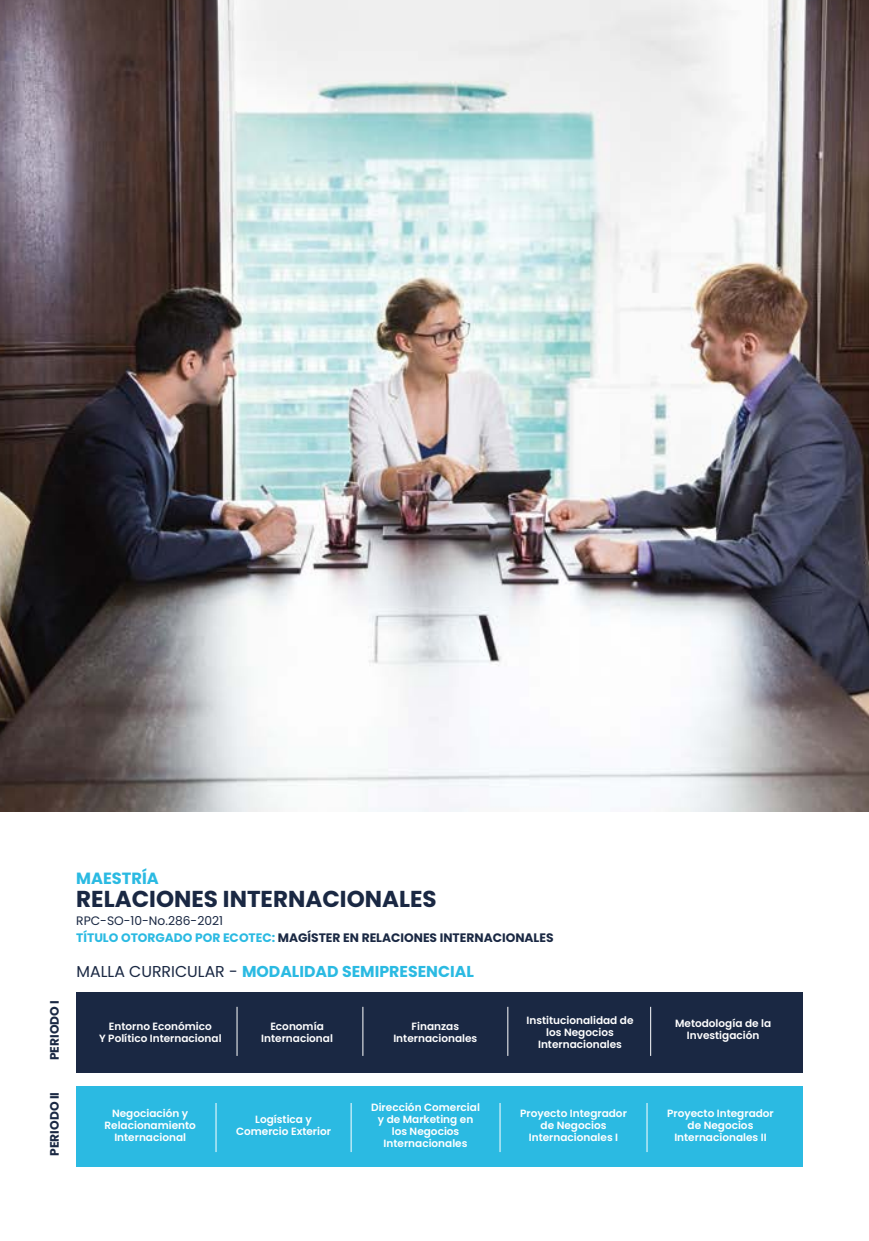
<style>
.page{position:relative;width:869px;height:1241px;background:#fff}
.page>*{position:absolute;margin:0;border:0;box-sizing:border-box;transform-origin:0 0}
.t1{font:700 22.93px "Poppins";color:#1a2843}
.t2{font:700 16.28px "Poppins";color:#2bbae2}
.t3{font:700 15.75px "Poppins";color:#2bbae2}
.t4{font:700 12.25px/17.5px "Poppins";color:#1a2843}
.t5{font:600 10.5px/12.2px "Poppins";color:#fff;text-align:center}
.s1{font-weight:400}
.s2{color:#2bbae2}
.s3{font-weight:400;color:#1a2843}
</style>
<div class="page">
<div style="left:76px;top:992px;width:726px;height:80px;background:#1a2843"></div>
<div style="left:76px;top:1086px;width:726px;height:80px;background:#2bbae2"></div>
<hr style="left:237px;top:1006px;width:1px;height:49px;background:#fff">
<hr style="left:216px;top:1102px;width:1px;height:49px;background:#fff">
<hr style="left:362px;top:1006px;width:1px;height:49px;background:#fff">
<hr style="left:350px;top:1102px;width:1px;height:49px;background:#fff">
<hr style="left:507px;top:1006px;width:1px;height:49px;background:#fff">
<hr style="left:499px;top:1102px;width:1px;height:49px;background:#fff">
<hr style="left:650px;top:1006px;width:1px;height:49px;background:#fff">
<hr style="left:646px;top:1102px;width:1px;height:49px;background:#fff">
<img style="left:0;top:0;width:868px;height:811px">
<p class="t4" style="left:46px;top:1060px;width:62px;rotate:-90deg">PERIODO I</p>
<p class="t4" style="left:46px;top:1155px;width:65px;rotate:-90deg">PERIODO II</p>
<h2 class="t2" style="left:76px;top:869px;width:84px">MAESTRÍA</h2>
<h1 class="t1" style="left:76px;top:885px;width:362px">RELACIONES INTERNACIONALES</h1>
<p class="t4" style="left:76px;top:911px;width:478px"><span class="s1">RPC-SO-10-No.286-2021<br></span><span class="s2">TÍTULO OTORGADO POR ECOTEC:</span> MAGÍSTER EN RELACIONES INTERNACIONALES</p>
<h3 class="t3" style="left:76px;top:962px;width:398px"><span class="s3">MALLA CURRICULAR -</span> MODALIDAD SEMIPRESENCIAL</h3>
<p class="t5" style="left:99px;top:1020px;width:124px">Entorno Económico<br>Y Político Internacional</p>
<p class="t5" style="left:261px;top:1020px;width:73px">Economía<br>Internacional</p>
<p class="t5" style="left:526px;top:1013px;width:108px">Institucionalidad de los Negocios<br>Internacionales</p>
<p class="t5" style="left:393px;top:1020px;width:85px">Finanzas<br>Internacionales</p>
<p class="t5" style="left:674px;top:1016px;width:98px">Metodología de la<br>Investigación</p>
<p class="t5" style="left:104px;top:1106px;width:93px">Negociación y<br>Relacionamiento<br>Internacional</p>
<p class="t5" style="left:236px;top:1112px;width:96px">Logística y<br>Comercio Exterior</p>
<p class="t5" style="left:371px;top:1100px;width:110px">Dirección Comercial y de Marketing en los Negocios<br>Internacionales</p>
<p class="t5" style="left:520px;top:1106px;width:108px">Proyecto Integrador de Negocios<br>Internacionales I</p>
<p class="t5" style="left:666px;top:1106px;width:108px">Proyecto Integrador de Negocios<br>Internacionales II</p>
</div>
